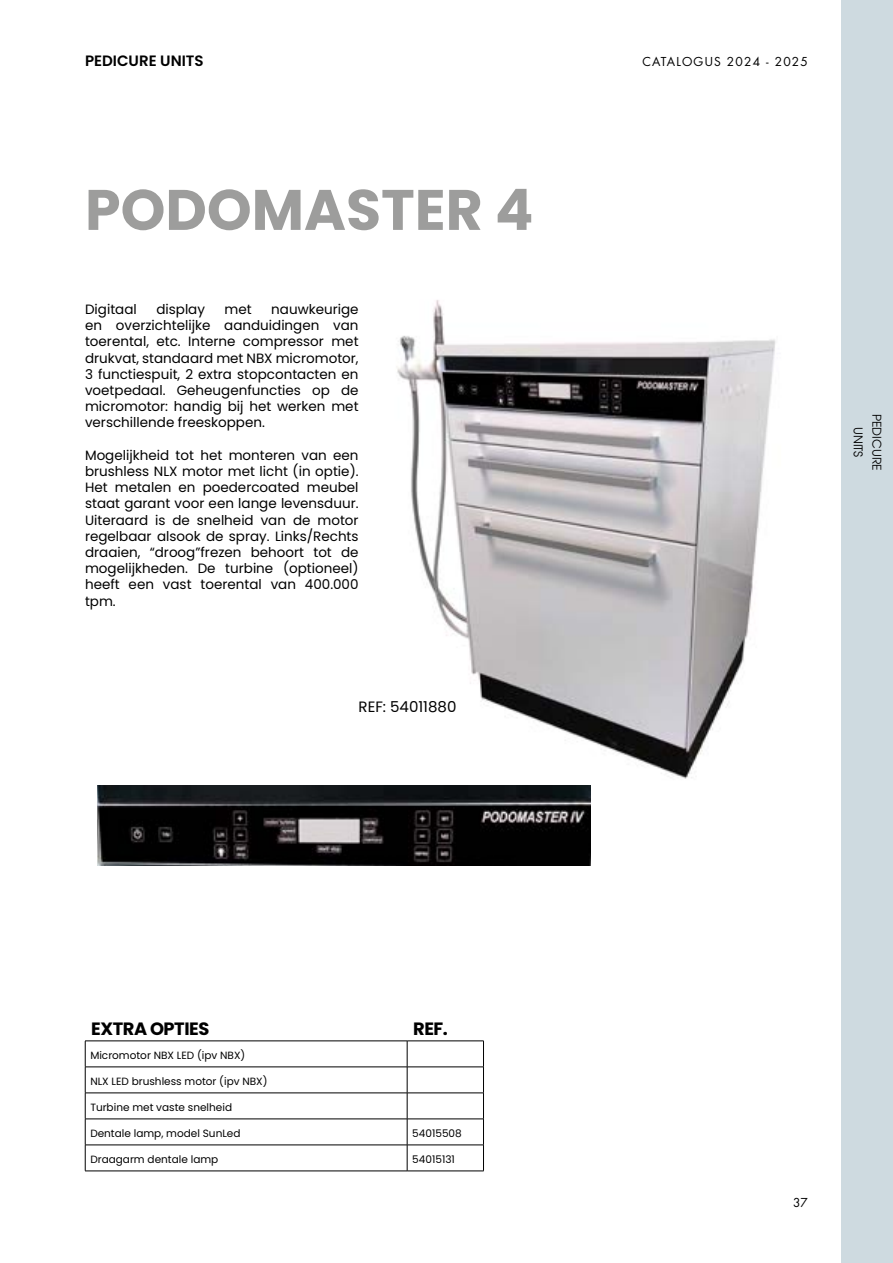
<style>
.page{position:relative;width:893px;height:1263px;background:#fff}
.page>*{position:absolute;margin:0;border:0;box-sizing:border-box;transform-origin:0 0}
.t1{font:700 57px "Poppins";color:#9d9d9c}
.t2{font:700 17.85px "Poppins";letter-spacing:-.025em;color:#000}
.t3{font:600 15px "Poppins";color:#000}
.t4{font:15px "Poppins";color:#000}
.t5{font:13.5px/16.2px "Poppins";color:#000;text-align:justify}
.t6{font:12px "Futura";letter-spacing:.1em;color:#000}
.t7{font:12px/18.6px "Avant Garde";color:#000;text-align:center}
.t8{font:10.5px "Poppins";color:#000}
</style>
<div class="page">
<img style="left:397px;top:300px;width:379px;height:479px">
<img style="left:97px;top:785px;width:493px;height:81px">
<div style="left:842px;top:0;width:51px;height:1263px;background:#cedae0"></div>
<hr style="left:85px;top:1119px;width:322px;height:1px;background:#000">
<hr style="left:407px;top:1119px;width:77px;height:1px;background:#000">
<hr style="left:85px;top:1145px;width:322px;height:1px;background:#000">
<hr style="left:407px;top:1145px;width:77px;height:1px;background:#000">
<hr style="left:85px;top:1171px;width:322px;height:1px;background:#000">
<hr style="left:407px;top:1171px;width:77px;height:1px;background:#000">
<hr style="left:407px;top:1040px;width:77px;height:1px;background:#000">
<hr style="left:407px;top:1066px;width:77px;height:1px;background:#000">
<hr style="left:85px;top:1040px;width:322px;height:1px;background:#000">
<hr style="left:85px;top:1066px;width:322px;height:1px;background:#000">
<svg style="left:407px;top:1041px;width:1px;height:130px"></svg>
<hr style="left:85px;top:1093px;width:322px;height:1px;background:#000">
<svg style="left:85px;top:1041px;width:1px;height:130px"></svg>
<hr style="left:407px;top:1093px;width:77px;height:1px;background:#000">
<svg style="left:483px;top:1041px;width:1px;height:130px"></svg>
<p class="t3" style="left:85px;top:52px;width:120px">PEDICURE UNITS</p>
<p class="t6" style="left:642px;top:54px;width:167px">CATALOGUS 2024 - 2025</p>
<h1 class="t1" style="left:85px;top:177px;width:450px">PODOMASTER 4</h1>
<p class="t5" style="left:85px;top:301px;width:275px;text-indent:186px">nauwkeurige en overzichtelijke aanduidingen van toerental, etc. Interne compressor met drukvat, standaard met NBX micromotor, 3 functiespuit, 2 extra stopcontacten en voetpedaal. Geheugenfuncties op de micromotor: handig bij het werken met verschillende freeskoppen.</p>
<p class="t5" style="left:85px;top:447px;width:275px">Mogelijkheid tot het monteren van een brushless NLX motor met licht (in optie).<br>Het metalen en poedercoated meubel staat garant voor een lange levensduur.<br>Uiteraard is de snelheid van de motor regelbaar alsook de spray. Links/Rechts draaien, “droog”frezen behoort tot de mogelijkheden. De turbine (optioneel) heeft een vast toerental van 400.000 tpm.</p>
<p class="t5" style="left:85px;top:301px;width:53px">Digitaal</p>
<p class="t5" style="left:156px;top:301px;width:50px">display</p>
<p class="t5" style="left:225px;top:301px;width:29px">met</p>
<p class="t4" style="left:359px;top:698px;width:99px">REF: 54011880</p>
<p class="t7" style="left:886px;top:414px;width:58px;rotate:90deg">PEDICURE<br>UNITS</p>
<h2 class="t2" style="left:91px;top:1018px;width:120px">EXTRA OPTIES</h2>
<h2 class="t2" style="left:413px;top:1018px;width:36px">REF.</h2>
<p class="t8" style="left:90px;top:1049px;width:156px">Micromotor NBX LED (ipv NBX)</p>
<p class="t8" style="left:90px;top:1076px;width:179px">NLX LED brushless motor (ipv NBX)</p>
<p class="t8" style="left:90px;top:1102px;width:143px">Turbine met vaste snelheid</p>
<p class="t8" style="left:90px;top:1128px;width:152px">Dentale lamp, model SunLed</p>
<p class="t8" style="left:412px;top:1128px;width:51px">54015508</p>
<p class="t8" style="left:90px;top:1154px;width:130px">Draagarm dentale lamp</p>
<p class="t8" style="left:412px;top:1154px;width:44px">54015131</p>
<p class="t6" style="left:793px;top:1195px;width:16px">37</p>
</div>
